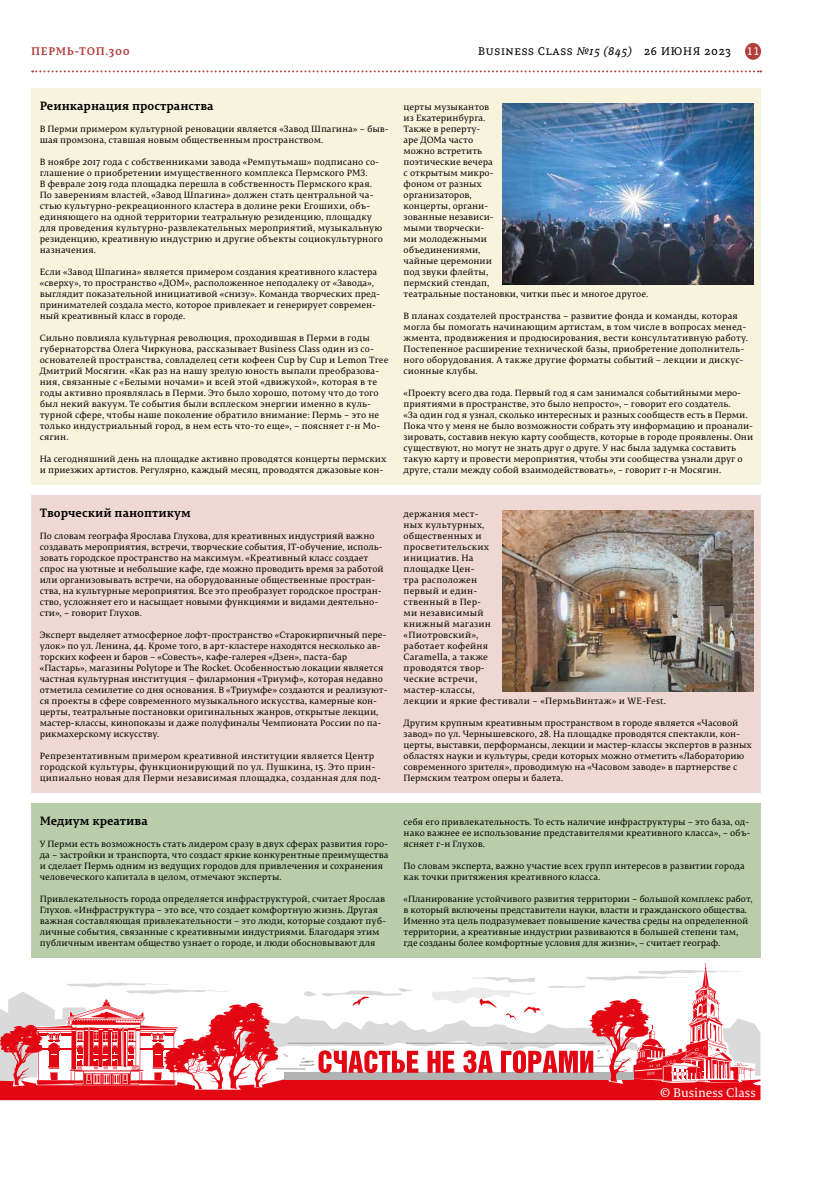
<style>
.page{position:relative;width:820px;height:1191px;background:#fff}
.page>*{position:absolute;margin:0;border:0;box-sizing:border-box;transform-origin:0 0}
.t1{font:12.5px "Permian Serif Typeface";color:#fff}
.t2{font:700 12px "Permian Slab Serif Typeface";color:#000}
.t3{font:11px "Permian Slab Serif Typeface";letter-spacing:.06em;color:#000}
.t4{font:700 11px "Permian Slab Serif Typeface";letter-spacing:.06em;color:#b23f3d}
.t5{font:11px "Permian Slab Serif Typeface";color:#fff}
.t6{font:9px/11px "Permian Serif Typeface";color:#000}
.t7{font:9px/11px "Permian Serif Typeface";letter-spacing:.02em;color:#000}
.s1{font-style:italic}
</style>
<div class="page">
<div style="left:744px;top:43px;width:16px;height:17px;background:#b23f3d;border-radius:50%"></div>
<div style="left:31px;top:88px;width:729px;height:396px;background:#f7f3dd"></div>
<div style="left:31px;top:495px;width:729px;height:297px;background:#efd8d3"></div>
<div style="left:31px;top:803px;width:729px;height:154px;background:#bacdaa"></div>
<svg style="left:32px;top:70px;width:728px;height:2px"></svg>
<svg style="left:0;top:963px;width:760px;height:137px"></svg>
<img style="left:502px;top:103px;width:251px;height:182px">
<img style="left:502px;top:510px;width:251px;height:181px">
<p class="t4" style="left:31px;top:42px;width:100px">ПЕРМЬ-ТОП.300</p>
<p class="t3" style="left:478px;top:42px;width:254px">Business Class <span class="s1">№15 (845)</span> 26 июня 2023</p>
<p class="t5" style="left:746px;top:42px;width:14px">11</p>
<h2 class="t2" style="left:40px;top:96px;width:175px">Реинкарнация пространства</h2>
<p class="t6" style="left:40px;top:123px;width:350px">В Перми примером культурной реновации является «Завод Шпагина» – быв&shy;шая промзона, ставшая новым общественным пространством.</p>
<p class="t6" style="left:40px;top:156px;width:345px">В ноябре 2017 года с собственниками завода «Ремпутьмаш» подписано со&shy;глашение о приобретении имущественного комплекса Пермского РМЗ.<br>В феврале 2019 года площадка перешла в собственность Пермского края.<br>По заверениям властей, «Завод Шпагина» должен стать центральной ча&shy;стью культурно-рекреационного кластера в долине реки Егошихи, объ&shy;единяющего на одной территории театральную резиденцию, площадку для проведения культурно-развлекательных мероприятий, музыкальную резиденцию, креативную индустрию и другие объекты социокультурного назначения.</p>
<p class="t6" style="left:40px;top:266px;width:342px">Если «Завод Шпагина» является примером создания креативного кластера «сверху», то пространство «ДОМ», расположенное неподалеку от «Завода», выглядит показательной инициативой «снизу». Команда творческих пред&shy;принимателей создала место, которое привлекает и генерирует современ&shy;ный креативный класс в городе.</p>
<p class="t6" style="left:40px;top:332px;width:350px">Сильно повлияла культурная революция, проходившая в Перми в годы губернаторства Олега Чиркунова, рассказывает Business Class один из со&shy;основателей пространства, совладелец сети кофеен Cup by Cup и Lemon Tree Дмитрий Мосягин. «Как раз на нашу зрелую юность выпали преобразова&shy;ния, связанные с «Белыми ночами» и всей этой «движухой», которая в те годы активно проявлялась в Перми. Это было хорошо, потому что до того был некий вакуум. Те события были всплеском энергии именно в куль&shy;турной сфере, чтобы наше поколение обратило внимание: Пермь – это не только индустриальный город, в нем есть что-то еще», – поясняет г-н Мо&shy;сягин.</p>
<p class="t6" style="left:40px;top:453px;width:348px">На сегодняшний день на площадке активно проводятся концерты пермских и приезжих артистов. Регулярно, каждый месяц, проводятся джазовые кон-</p>
<h2 class="t2" style="left:40px;top:503px;width:152px">Творческий паноптикум</h2>
<p class="t6" style="left:40px;top:530px;width:345px">По словам географа Ярослава Глухова, для креативных индустрияй важно создавать мероприятия, встречи, творческие события, IT-обучение, исполь&shy;зовать городское пространство на максимум. «Креативный класс создает спрос на уютные и небольшие кафе, где можно проводить время за работой или организовывать встречи, на оборудованные общественные простран&shy;ства, на культурные мероприятия. Все это преобразует городское простран&shy;ство, усложняет его и насыщает новыми функциями и видами деятельно&shy;сти», – говорит Глухов.</p>
<p class="t6" style="left:40px;top:629px;width:349px">Эксперт выделяет атмосферное лофт-пространство «Старокирпичный пере&shy;улок» по ул. Ленина, 44. Кроме того, в арт-кластере находятся несколько ав&shy;торских кофеен и баров – «Совесть», кафе-галерея «Дзен», паста-бар «Пастарь», магазины Polytope и The Rocket. Особенностью локации является частная культурная институция – филармония «Триумф», которая недавно отметила семилетие со дня основания. В «Триумфе» создаются и реализуют&shy;ся проекты в сфере современного музыкального искусства, камерные кон&shy;церты, театральные постановки оригинальных жанров, открытые лекции, мастер-классы, кинопоказы и даже полуфиналы Чемпионата России по па&shy;рикмахерскому искусству.</p>
<p class="t7" style="left:40px;top:750px;width:343px">Репрезентативным примером креативной институции является Центр городской культуры, функционирующий по ул. Пушкина, 15. Это прин&shy;ципиально новая для Перми независимая площадка, созданная для под-</p>
<h2 class="t2" style="left:40px;top:811px;width:110px">Медиум креатива</h2>
<p class="t6" style="left:40px;top:838px;width:350px">У Перми есть возможность стать лидером сразу в двух сферах развития горо&shy;да – застройки и транспорта, что создаст яркие конкурентные преимущества и сделает Пермь одним из ведущих городов для привлечения и сохранения человеческого капитала в целом, отмечают эксперты.</p>
<p class="t6" style="left:40px;top:893px;width:348px">Привлекательность города определяется инфраструктурой, считает Ярослав Глухов. «Инфраструктура – это все, что создает комфортную жизнь. Другая важная составляющая привлекательности – это люди, которые создают пуб&shy;личные события, связанные с креативными индустриями. Благодаря этим публичным ивентам общество узнает о городе, и люди обосновывают для</p>
<p class="t6" style="left:403px;top:101px;width:246px">церты музыкантов<br>из Екатеринбурга.<br>Также в реперту-<br>аре ДОМа часто<br>можно встретить<br>поэтические вечера<br>с открытым микро-<br>фоном от разных<br>организаторов,<br>концерты, органи-<br>зованные независи-<br>мыми творчески-<br>ми молодежными<br>объединениями,<br>чайные церемонии<br>под звуки флейты,<br>пермский стендап,<br>театральные постановки, читки пьес и многое другое.</p>
<p class="t6" style="left:403px;top:310px;width:346px">В планах создателей пространства – развитие фонда и команды, которая могла бы помогать начинающим артистам, в том числе в вопросах менед&shy;жмента, продвижения и продюсирования, вести консультативную работу.<br>Постепенное расширение технической базы, приобретение дополнитель&shy;ного оборудования. А также другие форматы событий – лекции и дискус&shy;сионные клубы.</p>
<p class="t6" style="left:403px;top:387px;width:351px">«Проекту всего два года. Первый год я сам занимался событийными меро&shy;приятиями в пространстве, это было непросто», – говорит его создатель.<br>«За один год я узнал, сколько интересных и разных сообществ есть в Перми.<br>Пока что у меня не было возможности собрать эту информацию и проанали&shy;зировать, составив некую карту сообществ, которые в городе проявлены. Они существуют, но могут не знать друг о друге. У нас была задумка составить такую карту и провести мероприятия, чтобы эти сообщества узнали друг о друге, стали между собой взаимодействовать», – говорит г-н Мосягин.</p>
<p class="t7" style="left:403px;top:508px;width:264px">держания мест-<br>ных культурных,<br>общественных и<br>просветительских<br>инициатив. На<br>площадке Цен-<br>тра расположен<br>первый и един-<br>ственный в Пер-<br>ми независимый<br>книжный магазин<br>«Пиотровский»,<br>работает кофейня<br>Caramella, а также<br>проводятся твор-<br>ческие встречи,<br>мастер-классы,<br>лекции и яркие фестивали – «ПермьВинтаж» и WE-Fest.</p>
<p class="t6" style="left:403px;top:717px;width:350px">Другим крупным креативным пространством в городе является «Часовой завод» по ул. Чернышевского, 28. На площадке проводятся спектакли, кон&shy;церты, выставки, перформансы, лекции и мастер-классы экспертов в разных областях науки и культуры, среди которых можно отметить «Лабораторию современного зрителя», проводимую на «Часовом заводе» в партнерстве с Пермским театром оперы и балета.</p>
<p class="t6" style="left:403px;top:816px;width:348px;text-align:justify">себя его привлекательность. То есть наличие инфраструктуры – это база, од&shy;нако важнее ее использование представителями креативного класса», – объ&shy;ясняет г-н Глухов.</p>
<p class="t6" style="left:403px;top:860px;width:342px">По словам эксперта, важно участие всех групп интересов в развитии города как точки притяжения креативного класса.</p>
<p class="t6" style="left:403px;top:893px;width:350px">«Планирование устойчивого развития территории – большой комплекс работ, в который включены представители науки, власти и гражданского общества.<br>Именно эта цель подразумевает повышение качества среды на определенной территории, а креативные индустрии развиваются в большей степени там, где созданы более комфортные условия для жизни», – считает географ.</p>
<h1 class="t1" style="left:660px;top:1082px;width:97px">©️ Business Class</h1>
</div>
